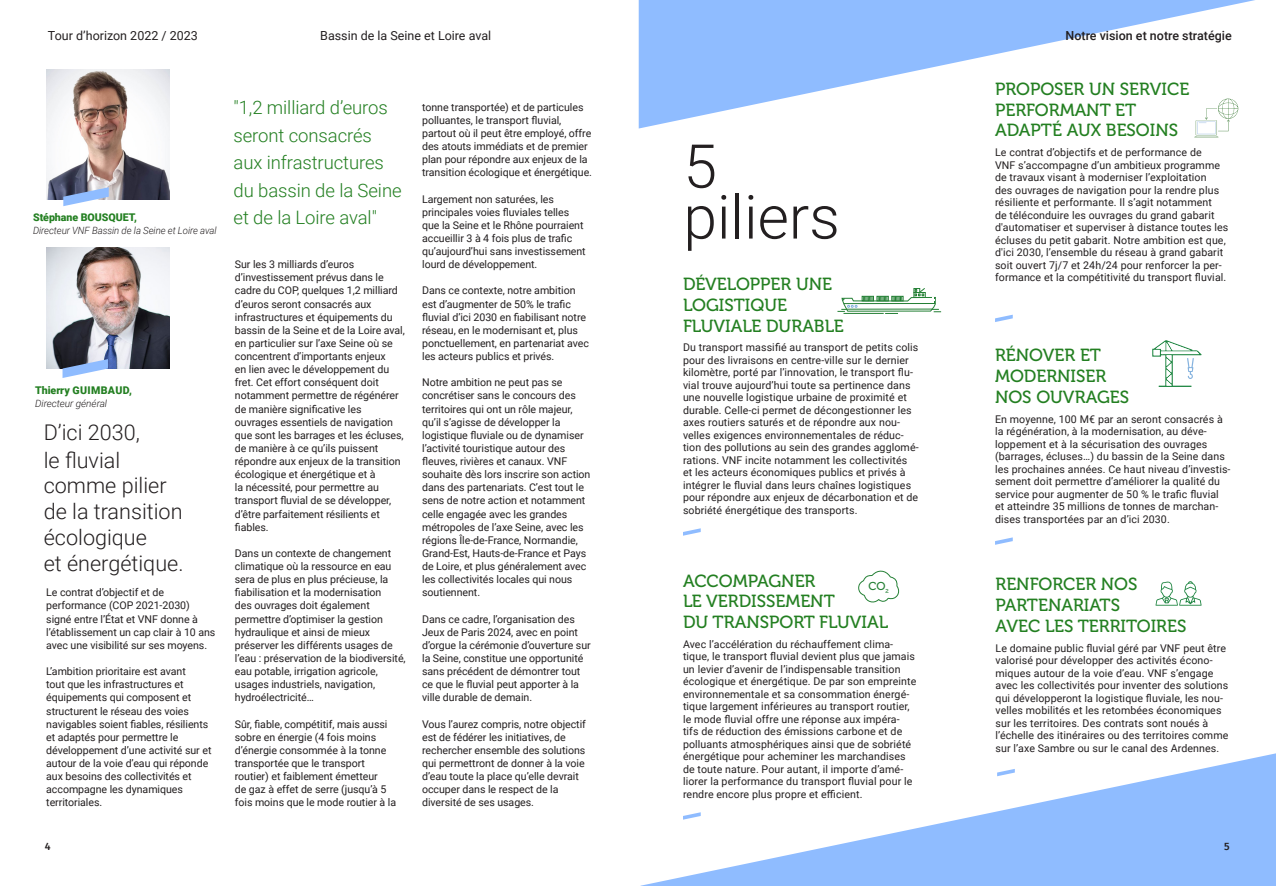
<style>
.page{position:relative;width:1276px;height:886px;background:#fff}
.page>*{position:absolute;margin:0;border:0;box-sizing:border-box;transform-origin:0 0}
.t1{font:300 60.5px "Roboto";color:#231f20}
.t2{font:300 21.62px "Roboto";color:#231f20}
.t3{font:300 18.5px/27.5px "Roboto";letter-spacing:-.005em;color:#237f21}
.t4{font:17.5px "Museo 500";color:#237f21}
.t5{font:12.5px "Roboto";color:#231f20}
.t6{font:500 12.5px "Roboto";color:#231f20}
.t7{font:11.38px "Museo 500";color:#248035}
.t8{font:10.62px/13.1px "Roboto";letter-spacing:-.005em;color:#231f20}
.t9{font:900 10.62px "Roboto";letter-spacing:-.005em;color:#237f21}
.t10{font:900 10.62px "Roboto";letter-spacing:.02em;color:#237f21}
.t11{font:500 10.62px "Fira Sans";color:#231f20}
.t12{font:italic 300 10px "Roboto";letter-spacing:-.005em;color:#231f20;scale:.96 1}
.t13{font:italic 300 10px "Roboto";letter-spacing:-.005em;color:#231f20}
</style>
<div class="page">
<svg style="left:640px;top:753px;width:636px;height:133px"></svg>
<svg style="left:639px;top:0;width:616px;height:129px;fill:#8fbcff"></svg>
<svg style="left:683px;top:528px;width:18px;height:8px"></svg>
<svg style="left:837px;top:288px;width:104px;height:26px"></svg>
<svg style="left:683px;top:812px;width:18px;height:8px"></svg>
<svg style="left:858px;top:570px;width:42px;height:33px"></svg>
<svg style="left:995px;top:315px;width:17px;height:7px"></svg>
<svg style="left:995px;top:537px;width:17px;height:8px"></svg>
<svg style="left:1155px;top:581px;width:46px;height:25px"></svg>
<svg style="left:997px;top:769px;width:18px;height:7px"></svg>
<svg style="left:1152px;top:340px;width:49px;height:47px"></svg>
<svg style="left:1194px;top:99px;width:44px;height:38px"></svg>
<img style="left:46px;top:247px;width:124px;height:121px">
<img style="left:46px;top:69px;width:124px;height:131px">
<svg style="left:63px;top:359px;width:45px;height:19px"></svg>
<svg style="left:63px;top:187px;width:46px;height:19px"></svg>
<p class="t5" style="left:48px;top:26px;width:151px">Tour d’horizon 2022 / 2023</p>
<p class="t5" style="left:320px;top:26px;width:172px">Bassin de la Seine et Loire aval</p>
<p class="t9" style="left:33px;top:209px;width:105px">Stéphane BOUSQUET,</p>
<p class="t12" style="left:33px;top:223px;width:193px">Directeur VNF Bassin de la Seine et Loire aval</p>
<p class="t10" style="left:35px;top:383px;width:98px">Thierry GUIMBAUD,</p>
<p class="t13" style="left:35px;top:397px;width:73px">Directeur général</p>
<p class="t2" style="left:44px;top:418px;width:98px">D’ici 2030,</p>
<p class="t2" style="left:44px;top:445px;width:78px">le fluvial</p>
<p class="t2" style="left:44px;top:470px;width:124px">comme pilier</p>
<p class="t2" style="left:44px;top:496px;width:140px">de la transition</p>
<p class="t2" style="left:44px;top:522px;width:105px">écologique</p>
<p class="t2" style="left:44px;top:548px;width:141px">et énergétique.</p>
<p class="t8" style="left:46px;top:586px;width:171px">Le contrat d’objectif et de performance (COP 2021-2030) signé entre l’État et VNF donne à l’établissement un cap clair à 10 ans avec une visibilité sur ses moyens.</p>
<p class="t8" style="left:46px;top:664px;width:167px">L’ambition prioritaire est avant<br>tout que les infrastructures et équipements qui composent et structurent le réseau des voies navigables soient fiables, résilients et adaptés pour permettre le développement d’une activité sur et autour de la voie d’eau qui réponde aux besoins des collectivités et accompagne les dynamiques territoriales.</p>
<p class="t3" style="left:234px;top:93px;width:170px">"1,2 milliard d’euros seront consacrés aux infrastructures du bassin de la Seine et de la Loire aval"</p>
<p class="t8" style="left:235px;top:257px;width:171px">Sur les 3 milliards d’euros d’investissement prévus dans le cadre du COP, quelques 1,2 milliard d’euros seront consacrés aux infrastructures et équipements du bassin de la Seine et de la Loire aval, en particulier sur l’axe Seine où se concentrent d’importants enjeux<br>en lien avec le développement du fret. Cet effort conséquent doit notamment permettre de régénérer de manière significative les ouvrages essentiels de navigation que sont les barrages et les écluses, de manière à ce qu’ils puissent répondre aux enjeux de la transition écologique et énergétique et à<br>la nécessité, pour permettre au transport fluvial de se développer, d’être parfaitement résilients et fiables.</p>
<p class="t8" style="left:235px;top:546px;width:172px">Dans un contexte de changement climatique où la ressource en eau sera de plus en plus précieuse, la fiabilisation et la modernisation<br>des ouvrages doit également permettre d’optimiser la gestion hydraulique et ainsi de mieux préserver les différents usages de l’eau : préservation de la biodiversité, eau potable, irrigation agricole, usages industriels, navigation, hydroélectricité…</p>
<p class="t8" style="left:235px;top:717px;width:163px">Sûr, fiable, compétitif, mais aussi sobre en énergie (4 fois moins d’énergie consommée à la tonne transportée que le transport routier) et faiblement émetteur<br>de gaz à effet de serre (jusqu’à 5 fois moins que le mode routier à la</p>
<p class="t8" style="left:422px;top:100px;width:171px">tonne transportée) et de particules polluantes, le transport fluvial, partout où il peut être employé, offre des atouts immédiats et de premier plan pour répondre aux enjeux de la transition écologique et énergétique.</p>
<p class="t8" style="left:422px;top:192px;width:165px">Largement non saturées, les principales voies fluviales telles que la Seine et le Rhône pourraient accueillir 3 à 4 fois plus de trafic qu’aujourd’hui sans investissement lourd de développement.</p>
<p class="t8" style="left:422px;top:284px;width:168px">Dans ce contexte, notre ambition est d’augmenter de 50% le trafic fluvial d’ici 2030 en fiabilisant notre réseau, en le modernisant et, plus ponctuellement, en partenariat avec les acteurs publics et privés.</p>
<p class="t8" style="left:422px;top:376px;width:170px">Notre ambition ne peut pas se concrétiser sans le concours des territoires qui ont un rôle majeur, qu’il s’agisse de développer la logistique fluviale ou de dynamiser l’activité touristique autour des fleuves, rivières et canaux. VNF souhaite dès lors inscrire son action dans des partenariats. C’est tout le sens de notre action et notamment celle engagée avec les grandes métropoles de l’axe Seine, avec les régions Île-de-France, Normandie, Grand-Est, Hauts-de-France et Pays de Loire, et plus généralement avec les collectivités locales qui nous soutiennent.</p>
<p class="t8" style="left:422px;top:612px;width:170px">Dans ce cadre, l’organisation des Jeux de Paris 2024, avec en point d’orgue la cérémonie d’ouverture sur la Seine, constitue une opportunité sans précédent de démontrer tout ce que le fluvial peut apporter à la ville durable de demain.</p>
<p class="t8" style="left:422px;top:717px;width:165px">Vous l’aurez compris, notre objectif est de fédérer les initiatives, de rechercher ensemble des solutions qui permettront de donner à la voie d’eau toute la place qu’elle devrait occuper dans le respect de la diversité de ses usages.</p>
<p class="t1" style="left:683px;top:124px;width:35px">5</p>
<p class="t1" style="left:683px;top:175px;width:158px">piliers</p>
<p class="t4" style="left:683px;top:274px;width:151px">DÉVELOPPER UNE</p>
<p class="t4" style="left:683px;top:295px;width:106px">LOGISTIQUE</p>
<p class="t4" style="left:683px;top:316px;width:162px">FLUVIALE DURABLE</p>
<p class="t8" style="left:683px;top:341px;width:237px;line-height:12.5px">Du transport massifié au transport de petits colis pour des livraisons en centre-ville sur le dernier kilomètre, porté par l’innovation, le transport flu&shy;vial trouve aujourd’hui toute sa pertinence dans une nouvelle logistique urbaine de proximité et durable. Celle-ci permet de décongestionner les axes routiers saturés et de répondre aux nou&shy;velles exigences environnementales de réduc&shy;tion des pollutions au sein des grandes agglomé&shy;rations. VNF incite notamment les collectivités et les acteurs économiques publics et privés à intégrer le fluvial dans leurs chaînes logistiques pour répondre aux enjeux de décarbonation et de sobriété énergétique des transports.</p>
<p class="t4" style="left:683px;top:571px;width:134px">ACCOMPAGNER</p>
<p class="t4" style="left:683px;top:592px;width:153px">LE VERDISSEMENT</p>
<p class="t4" style="left:683px;top:613px;width:207px">DU TRANSPORT FLUVIAL</p>
<p class="t8" style="left:683px;top:637px;width:235px;line-height:12.5px">Avec l’accélération du réchauffement clima&shy;tique, le transport fluvial devient plus que jamais un levier d’avenir de l’indispensable transition écologique et énergétique. De par son empreinte environnementale et sa consommation énergé&shy;tique largement inférieures au transport routier, le mode fluvial offre une réponse aux impéra&shy;tifs de réduction des émissions carbone et de polluants atmosphériques ainsi que de sobriété énergétique pour acheminer les marchandises de toute nature. Pour autant, il importe d’amé&shy;liorer la performance du transport fluvial pour le rendre encore plus propre et efficient.</p>
<p class="t7" style="left:868px;top:580px;width:22px">CO<sub>2</sub></p>
<p class="t6" style="left:1065px;top:26px;width:168px">Notre vision et notre stratégie</p>
<p class="t4" style="left:995px;top:79px;width:196px">PROPOSER UN SERVICE</p>
<p class="t4" style="left:995px;top:100px;width:143px">PERFORMANT ET</p>
<p class="t4" style="left:995px;top:121px;width:184px">ADAPTÉ AUX BESOINS</p>
<p class="t8" style="left:995px;top:146px;width:235px;line-height:12.5px">Le contrat d’objectifs et de performance de<br>VNF s’accompagne d’un ambitieux programme de travaux visant à moderniser l’exploitation<br>des ouvrages de navigation pour la rendre plus résiliente et performante. Il s’agit notamment<br>de téléconduire les ouvrages du grand gabarit d'automatiser et superviser à distance toutes les écluses du petit gabarit. Notre ambition est que, d'ici 2030, l’ensemble du réseau à grand gabarit soit ouvert 7j/7 et 24h/24 pour renforcer la per&shy;formance et la compétitivité du transport fluvial.</p>
<p class="t4" style="left:995px;top:346px;width:107px">RÉNOVER ET</p>
<p class="t4" style="left:995px;top:366px;width:113px">MODERNISER</p>
<p class="t4" style="left:995px;top:387px;width:136px">NOS OUVRAGES</p>
<p class="t8" style="left:995px;top:412px;width:237px;line-height:12.5px">En moyenne, 100 M€ par an seront consacrés à la régénération, à la modernisation, au déve&shy;loppement et à la sécurisation des ouvrages (barrages, écluses…) du bassin de la Seine dans les prochaines années. Ce haut niveau d’investis&shy;sement doit permettre d’améliorer la qualité du service pour augmenter de 50 % le trafic fluvial et atteindre 35 millions de tonnes de marchan&shy;dises transportées par an d’ici 2030.</p>
<p class="t4" style="left:995px;top:575px;width:143px">RENFORCER NOS</p>
<p class="t4" style="left:995px;top:596px;width:126px">PARTENARIATS</p>
<p class="t4" style="left:995px;top:616px;width:192px">AVEC LES TERRITOIRES</p>
<p class="t8" style="left:995px;top:641px;width:234px;line-height:12.5px">Le domaine public fluvial géré par VNF peut être valorisé pour développer des activités écono&shy;miques autour de la voie d’eau. VNF s’engage avec les collectivités pour inventer des solutions qui développeront la logistique fluviale, les nou&shy;velles mobilités et les retombées économiques sur les territoires. Des contrats sont noués à l’échelle des itinéraires ou des territoires comme sur l’axe Sambre ou sur le canal des Ardennes.</p>
<p class="t11" style="left:45px;top:837px;width:7px">4</p>
<p class="t11" style="left:1224px;top:837px;width:7px">5</p>
</div>
